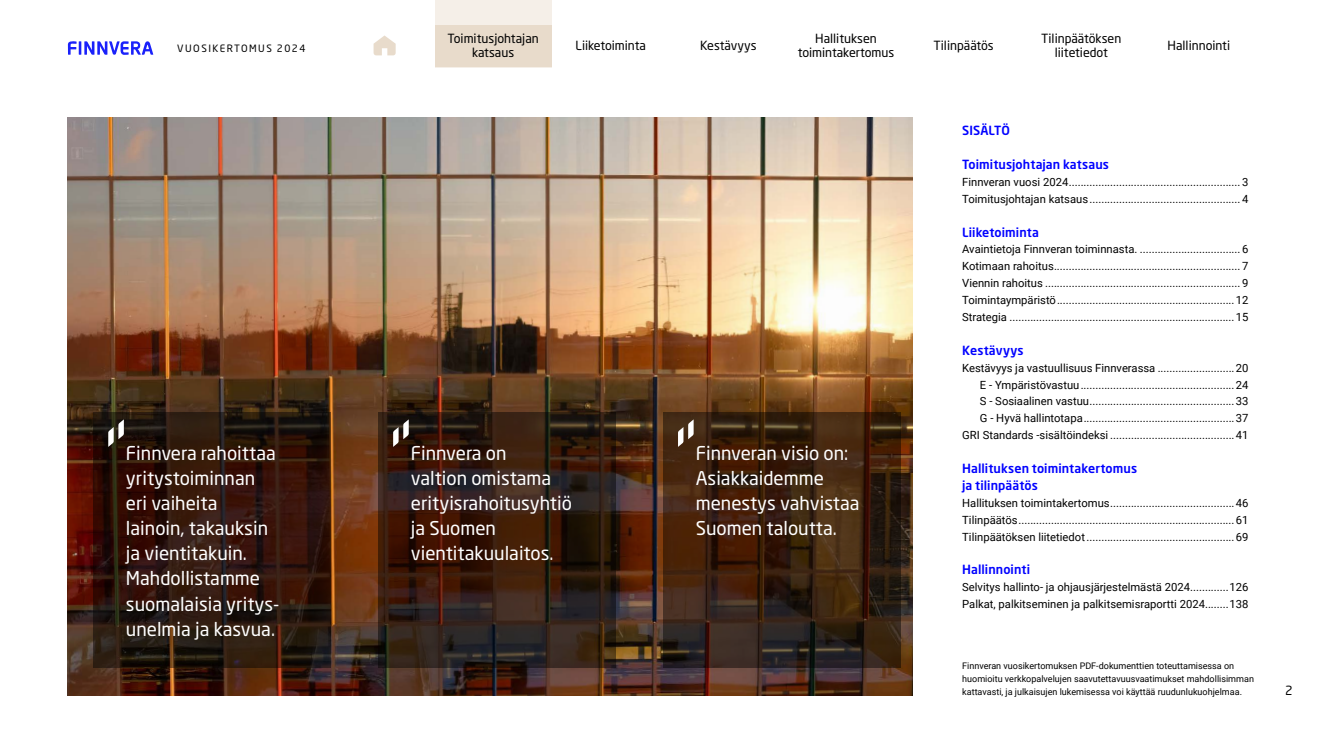
<style>
.page{position:relative;width:1323px;height:745px;background:#fff}
.page>*{position:absolute;margin:0;border:0;box-sizing:border-box;transform-origin:0 0}
.t1{font:18.75px/25px "Neo Sans Std";color:#fff}
.t2{font:12.5px/13.8px "Neo Sans Std";color:#000;text-align:center}
.t3{font:500 12.5px/16.9px "Neo Sans Std";letter-spacing:.005em;color:#00f}
.t4{font:11.25px/16.9px "Roboto";color:#000}
.t5{font:10px "Neo Sans Std";letter-spacing:.15em;color:#000}
.t6{font:9px/12.9px "Roboto";color:#000}
</style>
<div class="page">
<img style="left:68px;top:117px;width:845px;height:577px">
<svg style="left:93px;top:412px;width:238px;height:255px"></svg>
<svg style="left:108px;top:419px;width:16px;height:27px"></svg>
<svg style="left:378px;top:412px;width:238px;height:255px"></svg>
<svg style="left:393px;top:419px;width:16px;height:27px"></svg>
<svg style="left:663px;top:412px;width:238px;height:255px"></svg>
<svg style="left:678px;top:419px;width:16px;height:27px"></svg>
<div style="left:435px;top:0;width:117px;height:67px;background:#f5efe8"></div>
<div style="left:435px;top:25px;width:117px;height:42px;background:#e8dbcb"></div>
<svg style="left:68px;top:41px;width:85px;height:14px"></svg>
<svg style="left:374px;top:35px;width:22px;height:20px"></svg>
<p class="t5" style="left:177px;top:42px;width:130px">VUOSIKERTOMUS 2024</p>
<p class="t2" style="left:1041px;top:32px;width:82px">Tilinpäätöksen liitetiedot</p>
<p class="t2" style="left:447px;top:32px;width:93px">Toimitusjohtajan katsaus</p>
<p class="t2" style="left:576px;top:39px;width:72px">Liiketoiminta</p>
<p class="t2" style="left:700px;top:39px;width:58px">Kestävyys</p>
<p class="t2" style="left:933px;top:39px;width:62px">Tilinpäätös</p>
<p class="t2" style="left:1167px;top:39px;width:64px">Hallinnointi</p>
<p class="t2" style="left:798px;top:32px;width:98px">Hallituksen toimintakertomus</p>
<h1 class="t1" style="left:126px;top:440px;width:155px">Finnvera rahoittaa yritystoiminnan eri vaiheita lainoin, takauksin ja vientitakuin.<br>Mahdollistamme suomalaisia yritys&shy;unelmia ja kasvua.</h1>
<h1 class="t1" style="left:411px;top:440px;width:163px">Finnvera on<br>valtion omistama erityisrahoitusyhtiö ja Suomen vientitakuulaitos.</h1>
<h1 class="t1" style="left:696px;top:440px;width:165px">Finnveran visio on:<br>Asiakkaidemme menestys vahvistaa<br>Suomen taloutta.</h1>
<p class="t3" style="left:962px;top:122px;width:49px">SISÄLTÖ</p>
<p class="t3" style="left:962px;top:155px;width:148px">Toimitusjohtajan katsaus</p>
<p class="t4" style="left:962px;top:173px;width:288px">Finnveran vuosi 2024.......................................................... 3<br>Toimitusjohtajan katsaus................................................... 4</p>
<p class="t3" style="left:962px;top:223px;width:78px">Liiketoiminta</p>
<p class="t4" style="left:962px;top:240px;width:288px;text-align:justify">Avaintietoja Finnveran toiminnasta. .................................. 6<br>Kotimaan rahoitus............................................................... 7<br>Viennin rahoitus .................................................................. 9<br>Toimintaympäristö............................................................12<br>Strategia ............................................................................15</p>
<p class="t3" style="left:962px;top:341px;width:63px">Kestävyys</p>
<p class="t4" style="left:962px;top:358px;width:288px;text-align:right">Kestävyys ja vastuullisuus Finnverassa ..........................20<br>E - Ympäristövastuu....................................................24<br>S - Sosiaalinen vastuu.................................................33<br>G - Hyvä hallintotapa...................................................37<br>GRI Standards -sisältöindeksi ..........................................41</p>
<p class="t3" style="left:962px;top:459px;width:176px">Hallituksen toimintakertomus ja tilinpäätös</p>
<p class="t4" style="left:962px;top:493px;width:288px;text-align:justify">Hallituksen toimintakertomus..........................................46<br>Tilinpäätös.........................................................................61<br>Tilinpäätöksen liitetiedot..................................................69</p>
<p class="t3" style="left:962px;top:560px;width:69px">Hallinnointi</p>
<p class="t4" style="left:962px;top:578px;width:288px">Selvitys hallinto- ja ohjausjärjestelmästä 2024.............126<br>Palkat, palkitseminen ja palkitsemisraportti 2024........138</p>
<p class="t6" style="left:962px;top:659px;width:293px">Finnveran vuosikertomuksen PDF-dokumenttien toteuttamisessa on huomioitu verkkopalvelujen saavutettavuusvaatimukset mahdollisimman kattavasti, ja julkaisujen lukemisessa voi käyttää ruudunlukuohjelmaa.</p>
<p class="t2" style="left:1285px;top:683px;width:9px">2</p>
</div>
